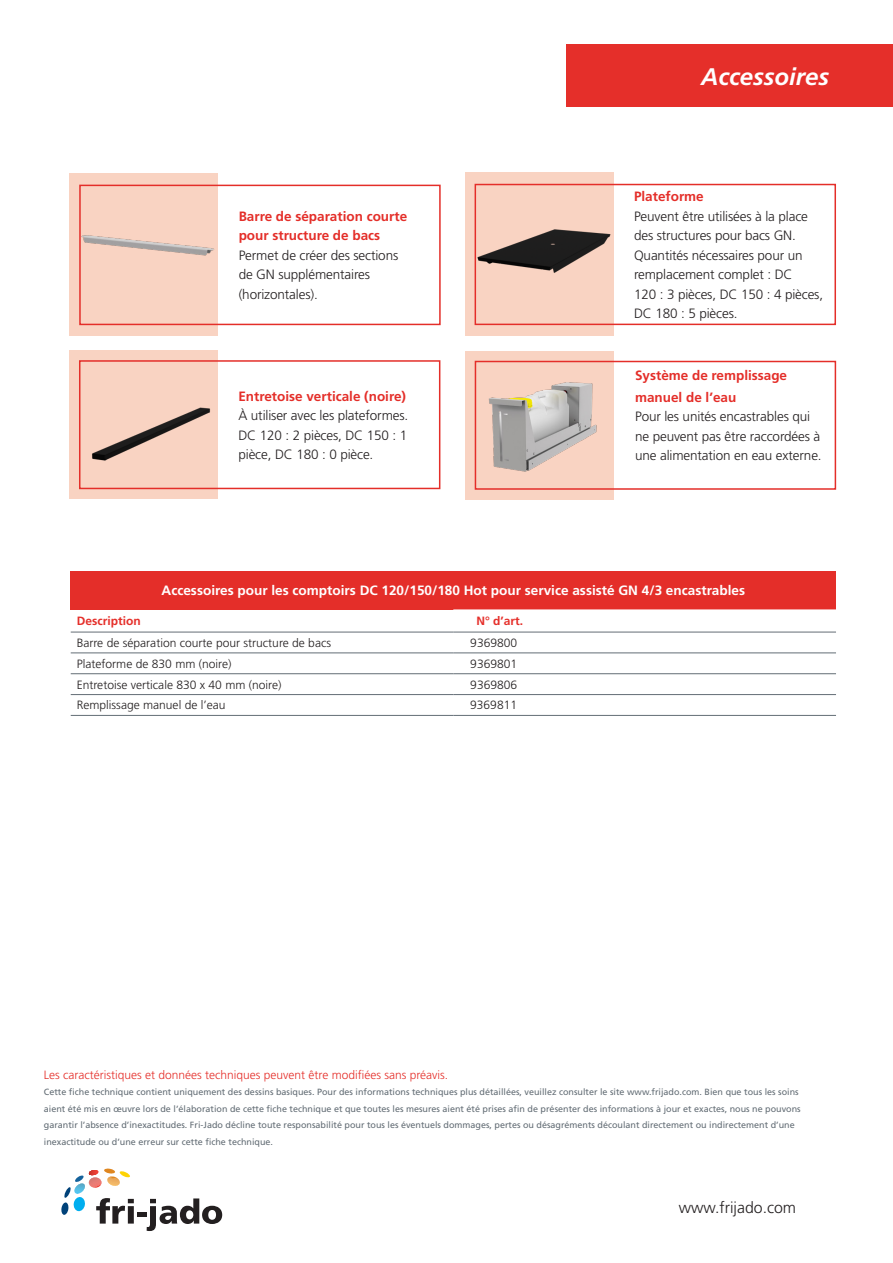
<style>
.page{position:relative;width:893px;height:1263px;background:#fff}
.page>*{position:absolute;margin:0;border:0;box-sizing:border-box;transform-origin:0 0}
.Pagina_soort{font:italic 700 24px "Frutiger LT Std";color:#fff}
.t1{font:300 15.9px "Frutiger LT Std";color:#231f20}
.Intro_tekst{font:300 13.5px/19.5px "Frutiger LT Std";letter-spacing:-.01em;color:#231f20}
.Intro_tekst-2{font:700 13.5px/21.8px "Frutiger LT Std";color:#e42e29}
.Tabel_categorie{font:700 13.5px "Frutiger LT Std";color:#fff}
.Tabel_tekst{font:300 12px "Frutiger LT Std";color:#231f20}
.Bodytekst_blauw{font:300 12px "Frutiger LT Std";color:#e52f2a}
.Tabel_Artikelnr{font:300 12px "Frutiger LT Std";color:#231f20}
.Tabel_kop_rood_-_Description{font:700 12px "Frutiger LT Std";color:#e52f2a}
.Tabel_kop_rood_-_Artikelnr{font:700 12px "Frutiger LT Std";color:#e52f2a}
.Bodytekst_grijs{font:9px/16.5px "Frutiger LT Std";color:#636d75}
</style>
<div class="page">
<svg style="left:61px;top:1168px;width:73px;height:55px"></svg>
<div style="left:137px;top:1212px;width:9px;height:5px;background:#231f20"></div>
<svg style="left:147px;top:1198px;width:75px;height:33px"></svg>
<div style="left:566px;top:44px;width:327px;height:62px;background:#e52f2a"></div>
<div style="left:465px;top:351px;width:149px;height:149px;background:#f9d3c2"></div>
<div style="left:475px;top:361px;width:361px;height:129px;border:2px solid #e42e29"></div>
<img style="left:474px;top:365px;width:123px;height:119px">
<div style="left:79px;top:360px;width:361px;height:129px;border:2px solid #e42e29"></div>
<img style="left:70px;top:350px;width:149px;height:149px">
<div style="left:79px;top:185px;width:362px;height:140px;border:2px solid #e42e29"></div>
<img style="left:70px;top:174px;width:149px;height:162px">
<div style="left:465px;top:173px;width:148px;height:163px;background:#f9d3c2"></div>
<div style="left:475px;top:184px;width:361px;height:141px;border:2px solid #e42e29"></div>
<img style="left:474px;top:185px;width:148px;height:111px">
<div style="left:71px;top:571px;width:765px;height:38px;background:#e42e29"></div>
<svg style="left:71px;top:609px;width:765px;height:106px"></svg>
<hr style="left:71px;top:632px;width:382px;height:1px;background:#636d75">
<hr style="left:453px;top:632px;width:383px;height:1px;background:#636d75">
<hr style="left:71px;top:652px;width:382px;height:1px;background:#636d75">
<hr style="left:453px;top:652px;width:383px;height:1px;background:#636d75">
<hr style="left:71px;top:673px;width:382px;height:1px;background:#636d75">
<hr style="left:453px;top:673px;width:383px;height:1px;background:#636d75">
<hr style="left:71px;top:694px;width:382px;height:1px;background:#636d75">
<hr style="left:453px;top:694px;width:383px;height:1px;background:#636d75">
<hr style="left:71px;top:715px;width:382px;height:1px;background:#636d75">
<hr style="left:453px;top:715px;width:383px;height:1px;background:#636d75">
<p class="Intro_tekst-2" style="left:239px;top:207px;width:170px;line-height:19.5px">Barre de séparation courte pour structure de bacs</p>
<p class="Intro_tekst" style="left:239px;top:246px;width:161px">Permet de créer des sections de GN supplémentaires (horizontales).</p>
<p class="Intro_tekst-2" style="left:238px;top:385px;width:169px">Entretoise verticale (noire)</p>
<p class="Intro_tekst" style="left:238px;top:406px;width:171px;text-align:justify">À utiliser avec les plateformes.<br>DC 120 : 2 pièces, DC 150 : 1 pièce, DC 180 : 0 pièce.</p>
<p class="Pagina_soort" style="left:701px;top:63px;width:129px">Accessoires</p>
<p class="Intro_tekst-2" style="left:634px;top:185px;width:71px">Plateforme</p>
<p class="Intro_tekst" style="left:634px;top:206px;width:191px">Peuvent être utilisées à la place des structures pour bacs GN.<br>Quantités nécessaires pour un remplacement complet : DC<br>120 : 3 pièces, DC 150 : 4 pièces,<br>DC 180 : 5 pièces.</p>
<p class="Intro_tekst-2" style="left:635px;top:365px;width:154px">Système de remplissage manuel de l’eau</p>
<p class="Intro_tekst" style="left:635px;top:407px;width:188px">Pour les unités encastrables qui ne peuvent pas être raccordées à une alimentation en eau externe.</p>
<p class="Tabel_categorie" style="left:162px;top:583px;width:585px">Accessoires pour les comptoirs DC 120/150/180 Hot pour service assisté GN 4/3 encastrables</p>
<p class="Tabel_kop_rood_-_Description" style="left:77px;top:614px;width:65px">Description</p>
<p class="Tabel_kop_rood_-_Artikelnr" style="left:476px;top:614px;width:48px">N° d’art.</p>
<p class="Tabel_tekst" style="left:77px;top:636px;width:256px">Barre de séparation courte pour structure de bacs</p>
<p class="Tabel_Artikelnr" style="left:470px;top:636px;width:48px">9369800</p>
<p class="Tabel_tekst" style="left:77px;top:657px;width:156px">Plateforme de 830 mm (noire)</p>
<p class="Tabel_Artikelnr" style="left:470px;top:657px;width:48px">9369801</p>
<p class="Tabel_tekst" style="left:77px;top:678px;width:206px">Entretoise verticale 830 x 40 mm (noire)</p>
<p class="Tabel_Artikelnr" style="left:470px;top:678px;width:48px">9369806</p>
<p class="Tabel_tekst" style="left:77px;top:698px;width:150px">Remplissage manuel de l’eau</p>
<p class="Tabel_Artikelnr" style="left:470px;top:698px;width:48px">9369811</p>
<p class="Bodytekst_blauw" style="left:44px;top:1068px;width:406px">Les caractéristiques et données techniques peuvent être modifiées sans préavis.</p>
<p class="Bodytekst_grijs" style="left:44px;top:1084px;width:758px">Cette fiche technique contient uniquement des dessins basiques. Pour des informations techniques plus détaillées, veuillez consulter le site www.frijado.com. Bien que tous les soins aient été mis en œuvre lors de l’élaboration de cette fiche technique et que toutes les mesures aient été prises afin de présenter des informations à jour et exactes, nous ne pouvons garantir l’absence d’inexactitudes. Fri-Jado décline toute responsabilité pour tous les éventuels dommages, pertes ou désagréments découlant directement ou indirectement d’une inexactitude ou d’une erreur sur cette fiche technique.</p>
<p class="t1" style="left:679px;top:1199px;width:119px">www.frijado.com</p>
</div>
